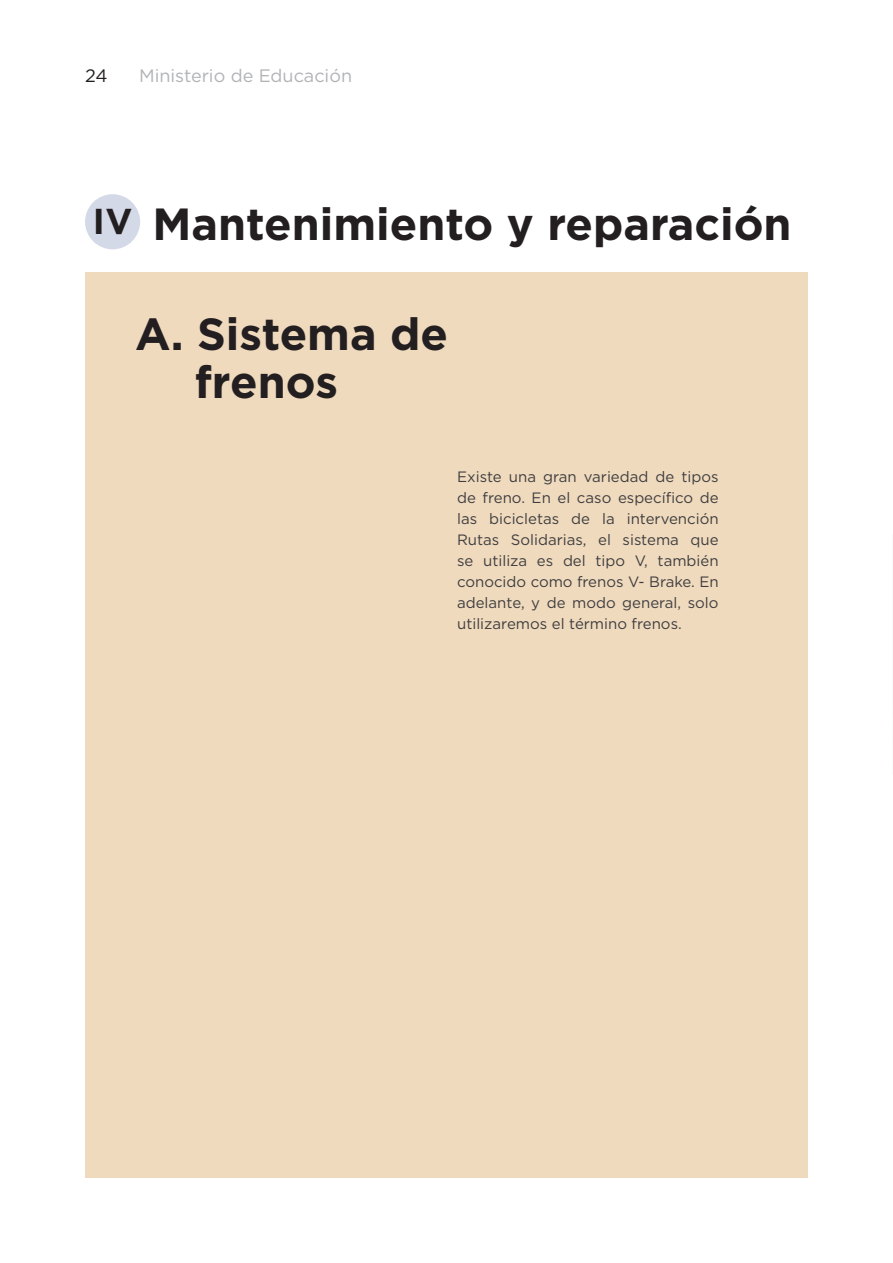
<style>
.page{position:relative;width:893px;height:1263px;background:#fff}
.page>*{position:absolute;margin:0;border:0;box-sizing:border-box;transform-origin:0 0}
.t1{font:700 45px/48px "Gotham";color:#231f20}
.t2{font:700 36px "Gotham";color:#231f20}
.t3{font:18px "Gotham";color:#b2b3b7}
.t4{font:18px "Gotham";color:#231f20}
.t5{font:15px/21px "Gotham";color:#3e3e3f;text-align:justify}
</style>
<div class="page">
<div style="left:85px;top:272px;width:723px;height:906px;background:#f0dabe"></div>
<div style="left:85px;top:194px;width:55px;height:55px;background:#d4d9e8;border-radius:50%"></div>
<p class="t4" style="left:85px;top:65px;width:24px">24</p>
<p class="t3" style="left:139px;top:65px;width:215px">Ministerio de Educación</p>
<h2 class="t2" style="left:93px;top:197px;width:41px">IV</h2>
<h1 class="t1" style="left:153px;top:199px;width:641px">Mantenimiento y reparación</h1>
<h1 class="t1" style="left:195px;top:310px;width:255px;text-indent:-60px">A. Sistema de frenos</h1>
<p class="t5" style="left:457px;top:466px;width:263px">Existe una gran variedad de tipos de freno. En el caso específico de las bicicletas de la intervención Rutas Solidarias, el sistema que se utiliza es del tipo V, también conocido como frenos V- Brake. En adelante, y de modo general, solo utilizaremos el término frenos.</p>
</div>
